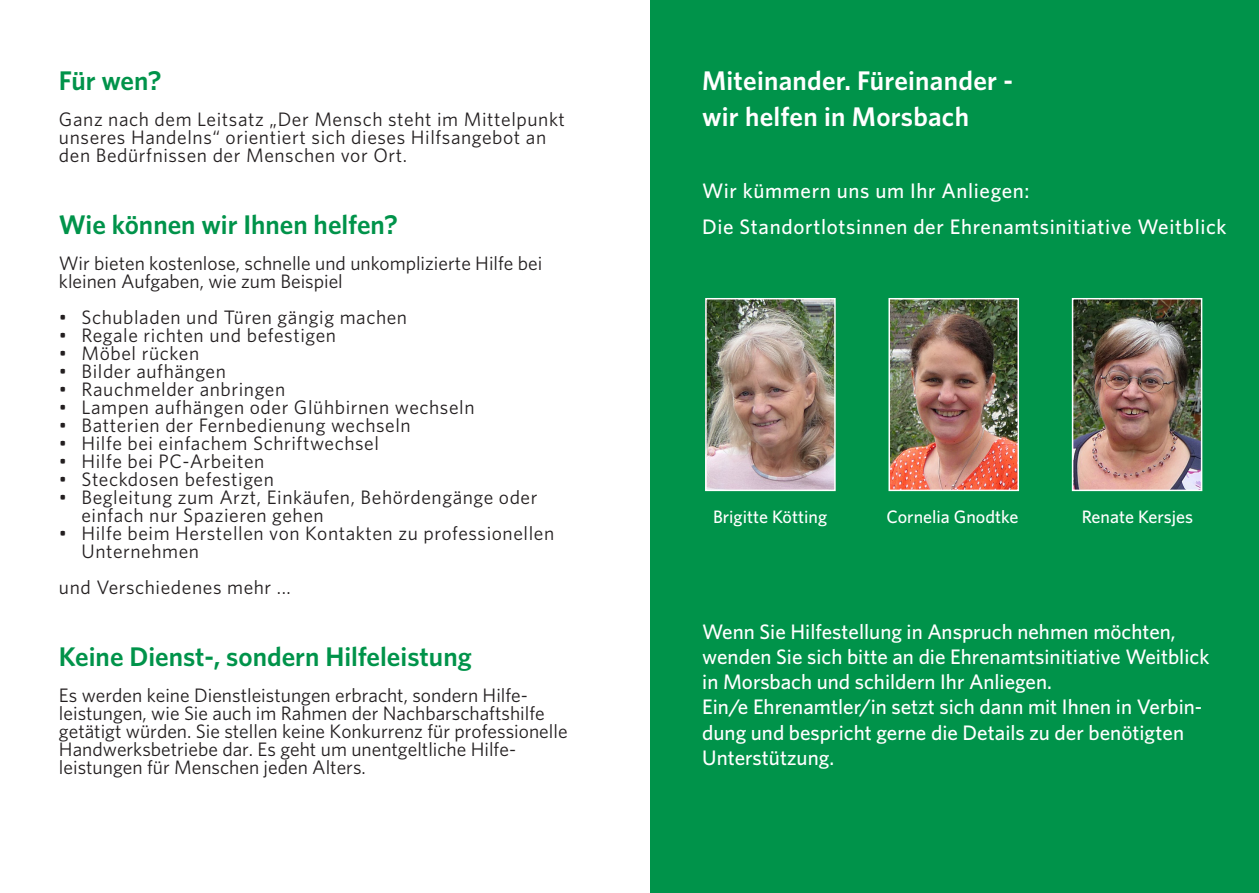
<style>
.page{position:relative;width:1259px;height:893px;background:#fff}
.page>*{position:absolute;margin:0;border:0;box-sizing:border-box;transform-origin:0 0}
.t1{font:600 27px "Whitney";color:#00934a}
.t2{font:600 27px/36px "Whitney";letter-spacing:.01em;color:#fff}
.t3{font:500 21px/25.2px "Whitney";color:#fff}
.t4{font:500 21px/36px "Whitney";letter-spacing:.03em;color:#fff}
.t5{font:19.5px/18px "Whitney";letter-spacing:.03em;color:#231f20}
.t6{font:19.5px/18px "Whitney";color:#231f20}
.t7{font:500 18px "Whitney";color:#fff}
</style>
<div class="page">
<div style="left:651px;top:0;width:608px;height:893px;background:#00934a"></div>
<img style="left:708px;top:301px;width:124px;height:187px">
<div style="left:705px;top:298px;width:130px;height:193px;border:2px solid #fff"></div>
<img style="left:891px;top:301px;width:125px;height:187px">
<div style="left:888px;top:298px;width:131px;height:193px;border:2px solid #fff"></div>
<img style="left:1074px;top:301px;width:125px;height:187px">
<div style="left:1071px;top:298px;width:131px;height:193px;border:2px solid #fff"></div>
<h1 class="t1" style="left:59px;top:64px;width:104px">Für wen?</h1>
<p class="t5" style="left:59px;top:110px;width:507px">Ganz nach dem Leitsatz „Der Mensch steht im Mittelpunkt unseres Handelns“ orientiert sich dieses Hilfsangebot an den Bedürfnissen der Menschen vor Ort.</p>
<h1 class="t1" style="left:59px;top:208px;width:340px">Wie können wir Ihnen helfen?</h1>
<p class="t6" style="left:59px;top:254px;width:485px">Wir bieten kostenlose, schnelle und unkomplizierte Hilfe bei kleinen Aufgaben, wie zum Beispiel</p>
<p class="t5" style="left:59px;top:308px;width:350px">• Schubladen und Türen gängig machen</p>
<p class="t5" style="left:59px;top:326px;width:279px">• Regale richten und befestigen</p>
<p class="t5" style="left:59px;top:344px;width:142px">• Möbel rücken</p>
<p class="t5" style="left:59px;top:362px;width:168px">• Bilder aufhängen</p>
<p class="t5" style="left:59px;top:380px;width:228px">• Rauchmelder anbringen</p>
<p class="t5" style="left:59px;top:398px;width:417px">• Lampen aufhängen oder Glühbirnen wechseln</p>
<p class="t5" style="left:59px;top:416px;width:353px">• Batterien der Fernbedienung wechseln</p>
<p class="t5" style="left:59px;top:434px;width:321px">• Hilfe bei einfachem Schriftwechsel</p>
<p class="t5" style="left:59px;top:452px;width:207px">• Hilfe bei PC-Arbeiten</p>
<p class="t5" style="left:59px;top:470px;width:216px">• Steckdosen befestigen</p>
<p class="t5" style="left:81px;top:488px;width:457px;text-indent:-23px">• Begleitung zum Arzt, Einkäufen, Behördengänge oder einfach nur Spazieren gehen</p>
<p class="t5" style="left:81px;top:524px;width:474px;text-indent:-23px">• Hilfe beim Herstellen von Kontakten zu professionellen<br>Unternehmen</p>
<p class="t5" style="left:59px;top:578px;width:233px">und Verschiedenes mehr ...</p>
<h1 class="t1" style="left:59px;top:640px;width:414px">Keine Dienst-, sondern Hilfeleistung</h1>
<p class="t6" style="left:59px;top:686px;width:510px">Es werden keine Dienstleistungen erbracht, sondern Hilfe&shy;leistungen, wie Sie auch im Rahmen der Nachbarschaftshilfe getätigt würden. Sie stellen keine Konkurrenz für professionelle Handwerksbetriebe dar. Es geht um unentgeltliche Hilfe&shy;leistungen für Menschen jeden Alters.</p>
<h1 class="t2" style="left:702px;top:62px;width:312px">Miteinander. Füreinander - wir helfen in Morsbach</h1>
<p class="t4" style="left:702px;top:172px;width:526px">Wir kümmern uns um Ihr Anliegen:<br>Die Standortlotsinnen der Ehrenamtsinitiative Weitblick</p>
<p class="t7" style="left:713px;top:505px;width:116px">Brigitte Kötting</p>
<p class="t7" style="left:886px;top:505px;width:133px">Cornelia Gnodtke</p>
<p class="t7" style="left:1081px;top:505px;width:113px">Renate Kersjes</p>
<p class="t3" style="left:702px;top:618px;width:509px">Wenn Sie Hilfestellung in Anspruch nehmen möchten, wenden Sie sich bitte an die Ehrenamtsinitiative Weitblick in Morsbach und schildern Ihr Anliegen.<br>Ein/e Ehrenamtler/in setzt sich dann mit Ihnen in Verbin&shy;dung und bespricht gerne die Details zu der benötigten Unterstützung.</p>
</div>
